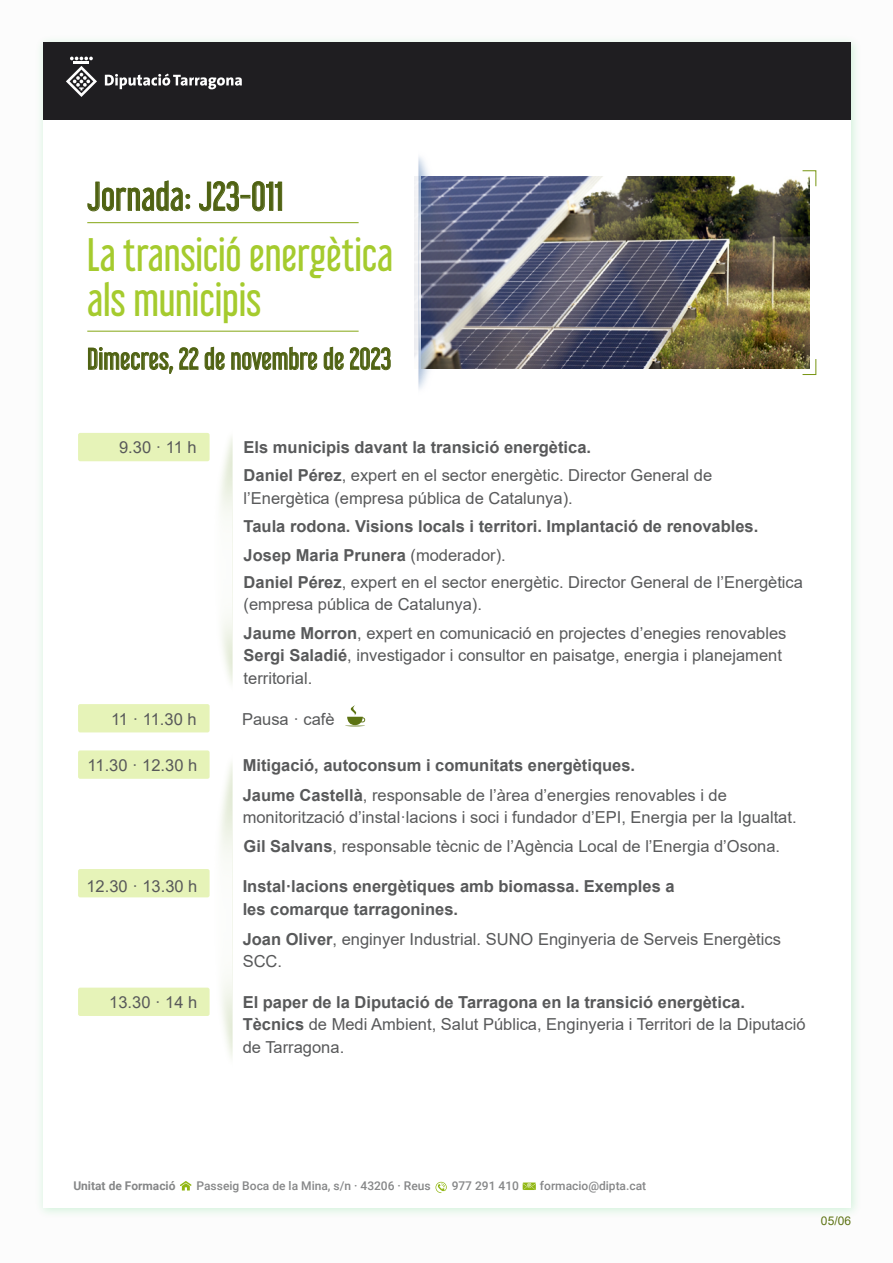
<style>
.page{position:relative;width:893px;height:1263px;background:#fff}
.page>*{position:absolute;margin:0;border:0;box-sizing:border-box;transform-origin:0 0}
.t1{font:42px/45px "Libel Suit Rg";letter-spacing:-.005em;color:#a5cb2e}
.t2{font:36px "Libel Suit Rg";letter-spacing:.01em;color:#4f6212}
.t3{font:27px "Libel Suit Rg";letter-spacing:.01em;color:#4f6212}
.t4{font:16.5px/22.5px "Arial";color:#58595a}
.t5{font:700 16.5px/28.5px "Arial";color:#58595a}
.t6{font:500 12px "Roboto";color:#868788}
.t7{font:700 12px "Roboto";color:#868788}
.t8{font:12px "Arial";color:#5c7312}
.s1{font-weight:400}
.s2{font-weight:700}
</style>
<div class="page">
<div style="left:43px;top:43px;width:807px;height:77px;background:#1f1e21"></div>
<hr style="left:74px;top:61px;width:15px;height:3px;background:#fff">
<svg style="left:70px;top:57px;width:23px;height:3px"></svg>
<svg style="left:66px;top:66px;width:31px;height:31px"></svg>
<svg style="left:105px;top:74px;width:137px;height:15px"></svg>
<svg style="left:180px;top:1181px;width:12px;height:9px"></svg>
<svg style="left:435px;top:1182px;width:12px;height:11px"></svg>
<svg style="left:523px;top:1182px;width:13px;height:8px"></svg>
<img style="left:454px;top:177px;width:356px;height:191px">
<img style="left:205px;top:437px;width:28px;height:247px">
<img style="left:205px;top:763px;width:28px;height:295px">
<img style="left:414px;top:156px;width:40px;height:233px">
<svg style="left:802px;top:170px;width:14px;height:17px"></svg>
<svg style="left:802px;top:359px;width:14px;height:16px"></svg>
<div style="left:78px;top:704px;width:132px;height:28px;background:#e6f3b8;border-radius:2px"></div>
<div style="left:78px;top:433px;width:132px;height:28px;background:#e6f3b8;border-radius:2px"></div>
<div style="left:78px;top:750px;width:132px;height:29px;background:#e6f3b8;border-radius:2px"></div>
<div style="left:78px;top:869px;width:132px;height:28px;background:#e6f3b8;border-radius:2px"></div>
<div style="left:78px;top:987px;width:132px;height:29px;background:#e6f3b8;border-radius:2px"></div>
<svg style="left:345px;top:705px;width:20px;height:21px"></svg>
<svg style="left:88px;top:181px;width:102px;height:30px"></svg>
<svg style="left:199px;top:181px;width:83px;height:30px"></svg>
<hr style="left:87px;top:222px;width:272px;height:1px;background:#84a613">
<hr style="left:87px;top:331px;width:272px;height:1px;background:#84a613">
<svg style="left:88px;top:347px;width:85px;height:27px"></svg>
<svg style="left:179px;top:347px;width:19px;height:23px"></svg>
<svg style="left:205px;top:347px;width:20px;height:23px"></svg>
<svg style="left:231px;top:347px;width:86px;height:23px"></svg>
<svg style="left:324px;top:347px;width:20px;height:23px"></svg>
<svg style="left:350px;top:347px;width:41px;height:23px"></svg>
<h2 class="t2" style="left:87px;top:167px;width:198px">Jornada: J23-011</h2>
<h1 class="t1" style="left:87px;top:228px;width:307px">La transició energètica als municipis</h1>
<h3 class="t3" style="left:87px;top:337px;width:305px">Dimecres, 22 de novembre de 2023</h3>
<p class="t4" style="left:119px;top:436px;width:79px">9.30 · 11 h</p>
<p class="t5" style="left:244px;top:433px;width:470px">Els municipis davant la transició energètica.<br>Daniel Pérez<span class="s1">, expert en el sector energètic. Director General de</span></p>
<p class="t4" style="left:244px;top:487px;width:331px">l’Energètica (empresa pública de Catalunya).</p>
<p class="t5" style="left:244px;top:513px;width:516px">Taula rodona. Visions locals i territori. Implantació de renovables.<br>Josep Maria Prunera <span class="s1">(moderador).</span></p>
<p class="t4" style="left:244px;top:571px;width:561px"><span class="s2">Daniel Pérez</span>, expert en el sector energètic. Director General de l’Energètica (empresa pública de Catalunya).</p>
<p class="t4" style="left:244px;top:622px;width:544px"><span class="s2">Jaume Morron</span>, expert en comunicació en projectes d’enegies renovables<br><span class="s2">Sergi Saladié</span>, investigador i consultor en paisatge, energia i planejament territorial.</p>
<p class="t4" style="left:111px;top:708px;width:87px">11 · 11.30 h</p>
<p class="t4" style="left:242px;top:708px;width:94px">Pausa · cafè</p>
<p class="t4" style="left:88px;top:754px;width:111px">11.30 · 12.30 h</p>
<p class="t5" style="left:243px;top:750px;width:486px;line-height:30px">Mitigació, autoconsum i comunitats energètiques.<br>Jaume Castellà<span class="s1">, responsable de l’àrea d’energies renovables i de</span></p>
<p class="t4" style="left:243px;top:803px;width:555px;line-height:28.5px">monitorització d’instal·lacions i soci i fundador d’EPI, Energia per la Igualtat.<br><span class="s2">Gil Salvans</span>, responsable tècnic de l’Agència Local de l’Energia d’Osona.</p>
<p class="t4" style="left:86px;top:875px;width:112px">12.30 · 13.30 h</p>
<p class="t5" style="left:243px;top:875px;width:433px;line-height:22.5px">Instal·lacions energètiques amb biomassa. Exemples a les comarque tarragonines.</p>
<p class="t4" style="left:243px;top:928px;width:540px"><span class="s2">Joan Oliver</span>, enginyer Industrial. SUNO Enginyeria de Serveis Energètics<br>SCC.</p>
<p class="t4" style="left:109px;top:991px;width:90px">13.30 · 14 h</p>
<p class="t4" style="left:243px;top:991px;width:564px"><span class="s2">El paper de la Diputació de Tarragona en la transició energètica.<br>Tècnics</span> de Medi Ambient, Salut Pública, Enginyeria i Territori de la Diputació de Tarragona.</p>
<p class="t7" style="left:73px;top:1177px;width:104px">Unitat de Formació</p>
<p class="t6" style="left:197px;top:1177px;width:236px">Passeig Boca de la Mina, s/n · 43206 · Reus</p>
<p class="t6" style="left:452px;top:1177px;width:69px">977 291 410</p>
<p class="t6" style="left:540px;top:1177px;width:108px">formacio@dipta.cat</p>
<p class="t8" style="left:821px;top:1213px;width:32px">05/06</p>
</div>
